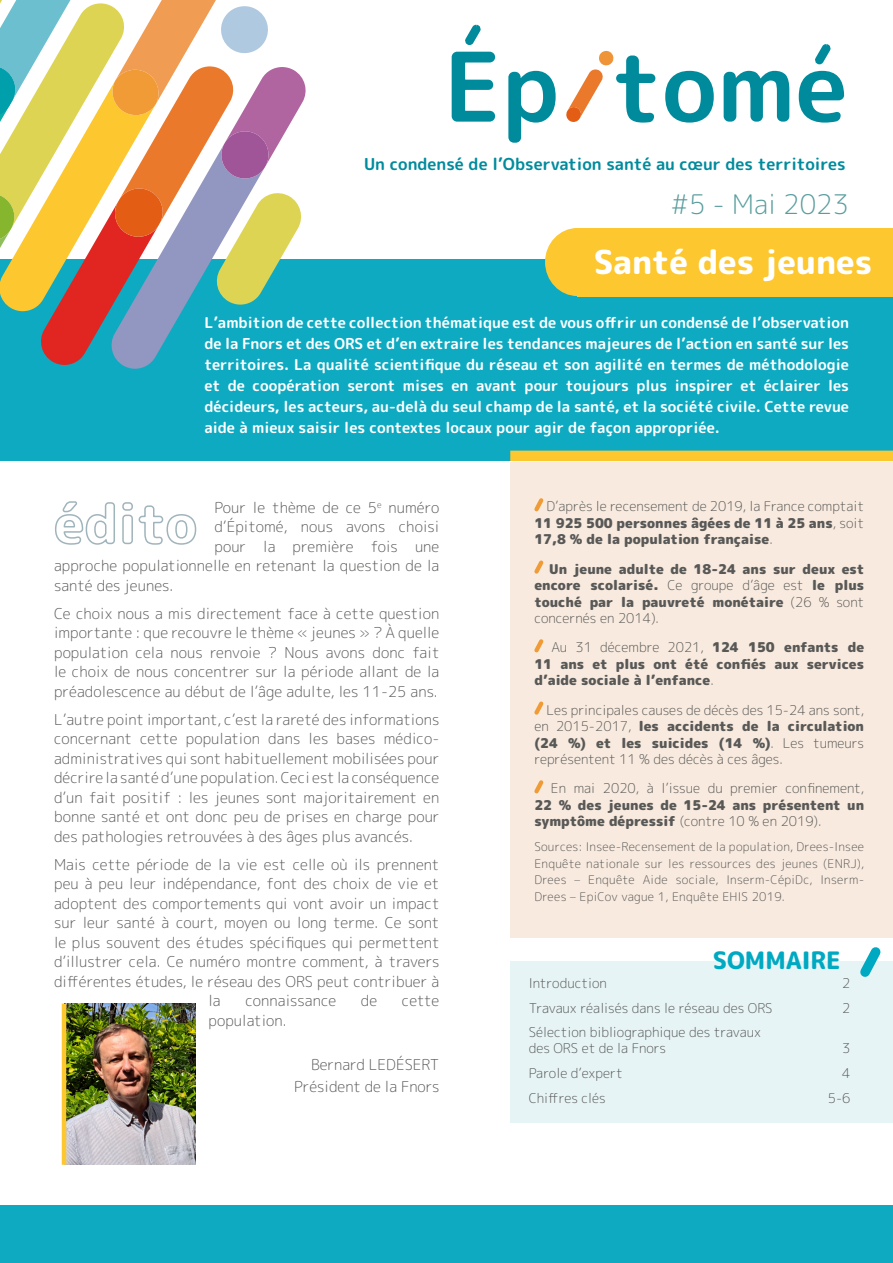
<style>
.page{position:relative;width:893px;height:1263px;background:#fff}
.page>*{position:absolute;margin:0;border:0;box-sizing:border-box;transform-origin:0 0}
.t1{font:800 33px "Rounded Mplus 1 c";color:#fff}
.t2{font:300 27px "Rounded Mplus 1 c";color:#599d9d}
.t3{font:800 24px "Rounded Mplus 1 c";color:#00a9c2}
.t4{font:700 16.5px "Rounded Mplus 1 c";color:#008b9d}
.t5{font:300 15px/19.5px "Rounded Mplus 1 c";letter-spacing:.005em;color:#585857;text-align:justify}
.t6{font:700 15px/21px "Rounded Mplus 1 c";color:#fff;text-align:justify}
.t7{font:900 13.5px/16.5px "Rounded Mplus 1 c";color:#585857;text-align:justify}
.t8{font:300 13.5px/16.5px "Rounded Mplus 1 c";color:#585857}
.t9{font:300 12px/16.5px "Rounded Mplus 1 c";letter-spacing:.02em;color:#585857;text-align:justify}
.s1{font-weight:300}
.s2{font-weight:900}
</style>
<div class="page">
<div style="left:510px;top:462px;width:383px;height:475px;background:#f8eade"></div>
<div style="left:510px;top:961px;width:383px;height:161px;background:#e7f4f5"></div>
<div style="left:0;top:260px;width:893px;height:201px;background:#0daac2"></div>
<div style="left:0;top:1205px;width:893px;height:58px;background:#0daac2"></div>
<svg style="left:55px;top:501px;width:142px;height:44px"></svg>
<svg style="left:860px;top:947px;width:21px;height:30px"></svg>
<div style="left:510px;top:451px;width:383px;height:10px;background:#fdc72f"></div>
<div style="left:578px;top:228px;width:315px;height:68px;background:#fdc72f"></div>
<div style="left:545px;top:228px;width:65px;height:68px;background:#fdc72f;border-radius:50%"></div>
<img style="left:66px;top:1003px;width:130px;height:162px">
<svg style="left:534px;top:498px;width:10px;height:14px"></svg>
<svg style="left:534px;top:560px;width:10px;height:14px"></svg>
<svg style="left:534px;top:639px;width:10px;height:14px"></svg>
<svg style="left:534px;top:701px;width:10px;height:14px"></svg>
<svg style="left:534px;top:780px;width:10px;height:14px"></svg>
<hr style="left:62px;top:1003px;width:4px;height:162px;background:#fdc72f">
<svg style="left:0;top:0;width:306px;height:369px"></svg>
<svg style="left:465px;top:24px;width:16px;height:21px"></svg>
<svg style="left:566px;top:51px;width:48px;height:71px"></svg>
<svg style="left:815px;top:44px;width:16px;height:21px"></svg>
<p class="t4" style="left:364px;top:152px;width:483px">Un condensé de l’Observation santé au cœur des territoires</p>
<h2 class="t2" style="left:671px;top:185px;width:180px">#5 - Mai 2023</h2>
<h1 class="t1" style="left:594px;top:239px;width:280px">Santé des jeunes</h1>
<p class="t6" style="left:204px;top:312px;width:646px">L’ambition de cette collection thématique est de vous offrir un condensé de l’observation de la Fnors et des ORS et d’en extraire les tendances majeures de l’action en santé sur les territoires. La qualité scientifique du réseau et son agilité en termes de méthodologie et de coopération seront mises en avant pour toujours plus inspirer et éclairer les décideurs, les acteurs, au-delà du seul champ de la santé, et la société civile. Cette revue aide à mieux saisir les contextes locaux pour agir de façon appropriée.</p>
<p class="t5" style="left:214px;top:497px;width:227px">Pour le thème de ce 5<sup>e</sup> numéro</p>
<p class="t5" style="left:214px;top:517px;width:226px">d’Épitomé, nous avons choisi</p>
<p class="t5" style="left:214px;top:536px;width:227px">pour la première fois une</p>
<p class="t5" style="left:54px;top:556px;width:387px">approche populationnelle en retenant la question de la</p>
<p class="t5" style="left:54px;top:575px;width:121px">santé des jeunes.</p>
<p class="t5" style="left:54px;top:603px;width:387px">Ce choix nous a mis directement face à cette question importante : que recouvre le thème « jeunes » ? À quelle population cela nous renvoie ? Nous avons donc fait le choix de nous concentrer sur la période allant de la préadolescence au début de l’âge adulte, les 11-25 ans.</p>
<p class="t5" style="left:54px;top:709px;width:387px">L’autre point important, c’est la rareté des informations concernant cette population dans les bases médico&shy;administratives qui sont habituellement mobilisées pour décrire la santé d’une population. Ceci est la conséquence d’un fait positif : les jeunes sont majoritairement en bonne santé et ont donc peu de prises en charge pour des pathologies retrouvées à des âges plus avancés.</p>
<p class="t5" style="left:54px;top:854px;width:387px">Mais cette période de la vie est celle où ils prennent</p>
<p class="t5" style="left:54px;top:874px;width:387px">peu à peu leur indépendance, font des choix de vie et</p>
<p class="t5" style="left:54px;top:893px;width:387px">adoptent des comportements qui vont avoir un impact</p>
<p class="t5" style="left:54px;top:913px;width:387px">sur leur santé à court, moyen ou long terme. Ce sont</p>
<p class="t5" style="left:54px;top:932px;width:387px">le plus souvent des études spécifiques qui permettent</p>
<p class="t5" style="left:54px;top:952px;width:387px">d’illustrer cela. Ce numéro montre comment, à travers</p>
<p class="t5" style="left:54px;top:971px;width:387px">différentes études, le réseau des ORS peut contribuer à</p>
<p class="t5" style="left:208px;top:991px;width:14px">la</p>
<p class="t5" style="left:245px;top:991px;width:93px">connaissance</p>
<p class="t5" style="left:361px;top:991px;width:18px">de</p>
<p class="t5" style="left:402px;top:991px;width:39px">cette</p>
<p class="t5" style="left:208px;top:1010px;width:80px">population.</p>
<p class="t5" style="left:294px;top:1053px;width:147px;line-height:22.2px;text-align:right">Bernard LEDÉSERT<br>Président de la Fnors</p>
<p class="t7" style="left:534px;top:498px;width:331px;text-indent:12px"><span class="s1">D’après le recensement de 2019, la France comptait </span>11 925 500 personnes âgées de 11 à 25 ans<span class="s1">, soit </span>17,8 % de la population française<span class="s1">.</span></p>
<p class="t7" style="left:534px;top:560px;width:331px;text-indent:15px">Un jeune adulte de 18-24 ans sur deux est encore scolarisé. <span class="s1">Ce groupe d’âge est</span> le plus touché par la pauvreté monétaire <span class="s1">(26 % sont concernés en 2014).</span></p>
<p class="t7" style="left:534px;top:639px;width:331px;text-indent:17px"><span class="s1">Au 31 décembre 2021,</span> 124 150 enfants de 11 ans et plus ont été confiés aux services d’aide sociale à l’enfance<span class="s1">.</span></p>
<p class="t8" style="left:534px;top:701px;width:331px;text-align:justify;text-indent:12px">Les principales causes de décès des 15-24 ans sont, en 2015-2017, <span class="s2">les accidents de la circulation (24 %) et les suicides (14 %)</span>. Les tumeurs représentent 11 % des décès à ces âges.</p>
<p class="t8" style="left:551px;top:780px;width:315px">En mai 2020, à l’issue du premier confinement,</p>
<p class="t7" style="left:534px;top:797px;width:331px">22 % des jeunes de 15-24 ans présentent un symptôme dépressif <span class="s1">(contre 10 % en 2019).</span></p>
<p class="t9" style="left:534px;top:839px;width:331px">Sources: Insee-Recensement de la population, Drees-Insee Enquête nationale sur les ressources des jeunes (ENRJ), Drees – Enquête Aide sociale, Inserm-CépiDc, Inserm-Drees – EpiCov vague 1, Enquête EHIS 2019.</p>
<h3 class="t3" style="left:713px;top:943px;width:129px">SOMMAIRE</h3>
<p class="t8" style="left:529px;top:974px;width:80px">Introduction</p>
<p class="t8" style="left:842px;top:974px;width:10px">2</p>
<p class="t8" style="left:529px;top:999px;width:245px">Travaux réalisés dans le réseau des ORS</p>
<p class="t8" style="left:842px;top:999px;width:10px">2</p>
<p class="t8" style="left:529px;top:1024px;width:234px">Sélection bibliographique des travaux des ORS et de la Fnors</p>
<p class="t8" style="left:842px;top:1040px;width:10px">3</p>
<p class="t8" style="left:529px;top:1065px;width:96px">Parole d’expert</p>
<p class="t8" style="left:842px;top:1065px;width:10px">4</p>
<p class="t8" style="left:529px;top:1089px;width:79px">Chiffres clés</p>
<p class="t8" style="left:828px;top:1089px;width:24px">5-6</p>
</div>
